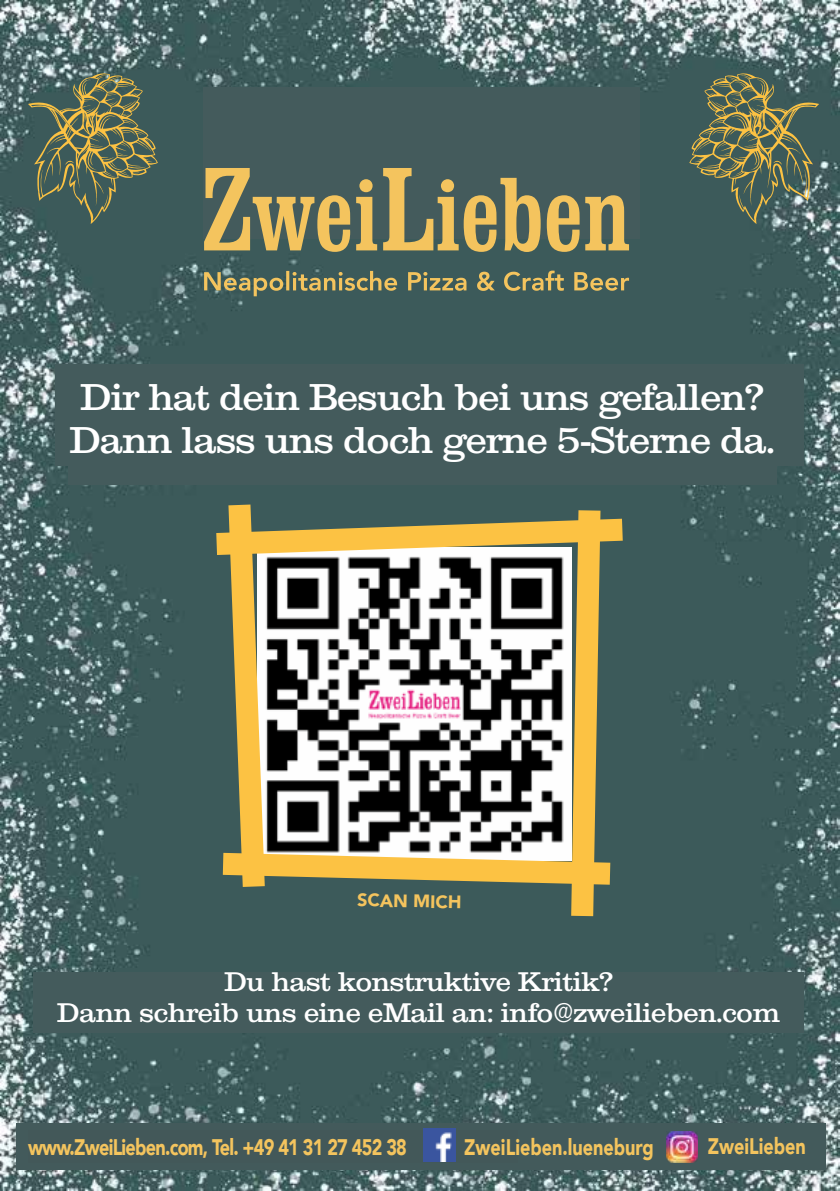
<style>
.page{position:relative;width:840px;height:1191px;background:#fff}
.page>*{position:absolute;margin:0;border:0;box-sizing:border-box;transform-origin:0 0}
.t1{font:36px/43.2px "Clarxndon";letter-spacing:-.01em;color:#fff}
.t2{font:26px/31.2px "Clarxndon";color:#fff;text-align:center}
.t3{font:900 22.4px "Avenir";letter-spacing:-.04em;color:#f4c45e;scale:.8 1}
.t4{font:900 22.4px "Avenir";color:#f4c45e;scale:.8 1}
.t5{font:900 18px "Avenir";color:#f4c45e}
</style>
<div class="page">
<img style="left:0;top:0;width:839px;height:1190px">
<div style="left:203px;top:87px;width:435px;height:152px;background:#445b5c"></div>
<svg style="left:204px;top:168px;width:424px;height:84px"></svg>
<svg style="left:204px;top:270px;width:424px;height:26px"></svg>
<svg style="left:28px;top:73px;width:130px;height:151px"></svg>
<div style="left:17px;top:1123px;width:808px;height:46px;background:#435a5b"></div>
<img style="left:666px;top:1131px;width:31px;height:31px">
<div style="left:56px;top:364px;width:747px;height:101px;background:#445b5c"></div>
<svg style="left:689px;top:73px;width:129px;height:151px"></svg>
<div style="left:68px;top:384px;width:707px;height:100px;background:#445b5c"></div>
<div style="left:33px;top:972px;width:770px;height:60px;background:#445b5c"></div>
<img style="left:423px;top:1128px;width:32px;height:33px">
<svg style="left:194px;top:484px;width:450px;height:454px"></svg>
<h1 class="t1" style="left:70px;top:375px;width:705px">Dir hat dein Besuch bei uns gefallen?<br>Dann lass uns doch gerne 5-Sterne da.</h1>
<p class="t5" style="left:357px;top:884px;width:106px;rotate:1deg">SCAN MICH</p>
<p class="t2" style="left:57px;top:966px;width:723px">Du hast konstruktive Kritik?<br>Dann schreib uns eine eMail an: info@zweilieben.com</p>
<p class="t3" style="left:28px;top:1128px;width:475px">www.ZweiLieben.com, Tel. +49 41 31 27 452 38</p>
<p class="t4" style="left:707px;top:1126px;width:124px">ZweiLieben</p>
<p class="t4" style="left:464px;top:1127px;width:238px">ZweiLieben.lueneburg</p>
</div>
